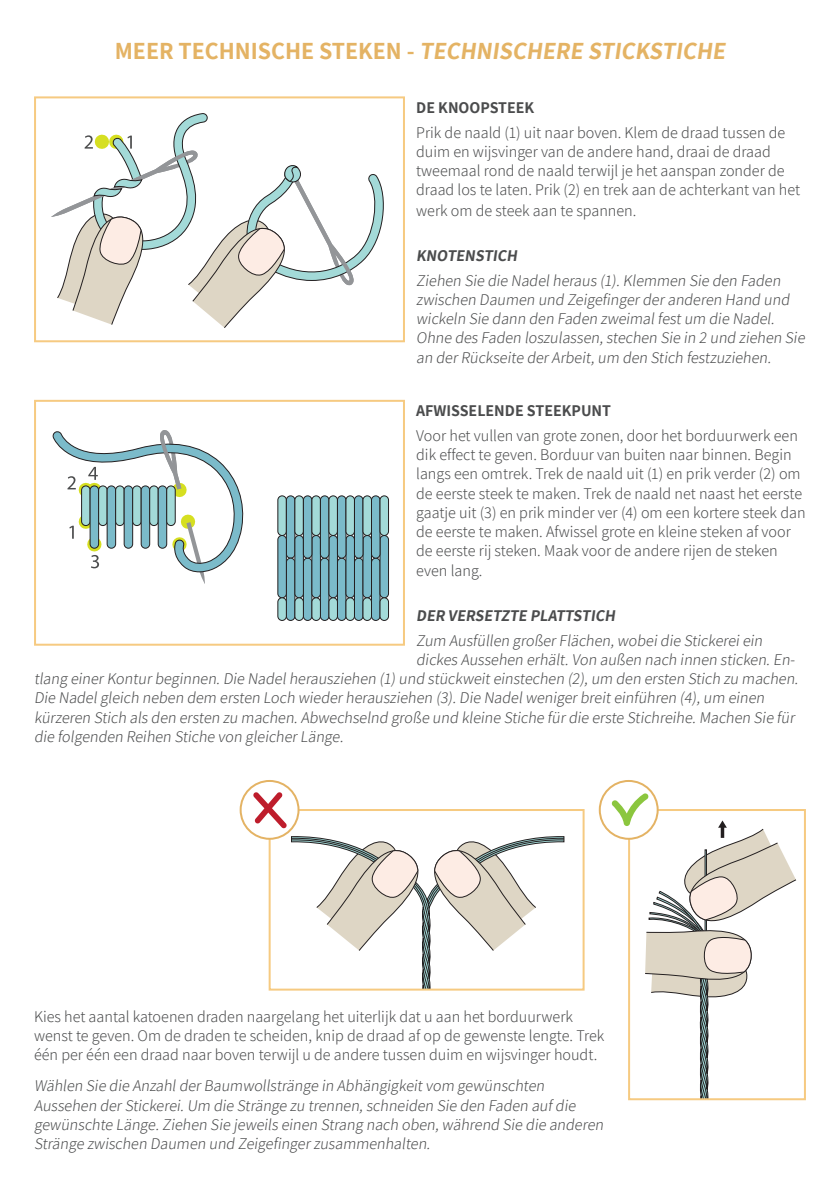
<style>
.page{position:relative;width:840px;height:1191px;background:#fff}
.page>*{position:absolute;margin:0;border:0;box-sizing:border-box;transform-origin:0 0}
.Texte_infos{font:700 24px "Assistant";color:#e4b364}
.Infos_Packaging{font:300 16px/19.2px "Assistant";color:#4b4c4d}
.Infos_Packaging-2{font:700 16px "Assistant";color:#4b4c4d}
</style>
<div class="page">
<div style="left:34px;top:96px;width:371px;height:246px;border:2px solid #f6ca81"></div>
<div style="left:34px;top:400px;width:371px;height:245px;border:2px solid #f6ca81"></div>
<svg style="left:291px;top:836px;width:273px;height:151px"></svg>
<div style="left:268px;top:809px;width:316px;height:181px;border:2px solid #f6ca81"></div>
<div style="left:627px;top:809px;width:178px;height:291px;border:2px solid #f6ca81"></div>
<div style="left:240px;top:781px;width:58px;height:57px;background:#fff;border-radius:50%"></div>
<div style="left:239px;top:780px;width:60px;height:59px;border:2px solid #e4b364;border-radius:50%"></div>
<svg style="left:599px;top:781px;width:58px;height:57px"></svg>
<div style="left:598px;top:780px;width:60px;height:59px;border:2px solid #e4b364;border-radius:50%"></div>
<svg style="left:51px;top:113px;width:333px;height:215px"></svg>
<div style="left:278px;top:496px;width:8px;height:39px;background:#a3dad8;border-radius:4px"></div>
<div style="left:277px;top:496px;width:9px;height:39px;border:1px solid #231f20;border-radius:4px"></div>
<div style="left:286px;top:496px;width:9px;height:62px;background:#7bbbca;border-radius:4px"></div>
<div style="left:286px;top:496px;width:9px;height:62px;border:1px solid #231f20;border-radius:4px"></div>
<div style="left:286px;top:558px;width:9px;height:62px;background:#7bbbca;border-radius:4px"></div>
<div style="left:286px;top:558px;width:9px;height:62px;border:1px solid #231f20;border-radius:4px"></div>
<div style="left:278px;top:535px;width:8px;height:63px;background:#7bbbca;border-radius:4px"></div>
<div style="left:277px;top:535px;width:9px;height:63px;border:1px solid #231f20;border-radius:4px"></div>
<div style="left:303px;top:558px;width:9px;height:62px;background:#7bbbca;border-radius:4px"></div>
<div style="left:303px;top:558px;width:9px;height:62px;border:1px solid #231f20;border-radius:4px"></div>
<div style="left:295px;top:535px;width:8px;height:63px;background:#7bbbca;border-radius:4px"></div>
<div style="left:294px;top:535px;width:9px;height:63px;border:1px solid #231f20;border-radius:4px"></div>
<div style="left:320px;top:558px;width:9px;height:62px;background:#7bbbca;border-radius:4px"></div>
<div style="left:320px;top:558px;width:9px;height:62px;border:1px solid #231f20;border-radius:4px"></div>
<div style="left:312px;top:535px;width:8px;height:63px;background:#7bbbca;border-radius:4px"></div>
<div style="left:311px;top:535px;width:9px;height:63px;border:1px solid #231f20;border-radius:4px"></div>
<div style="left:337px;top:558px;width:9px;height:62px;background:#7bbbca;border-radius:4px"></div>
<div style="left:337px;top:558px;width:9px;height:62px;border:1px solid #231f20;border-radius:4px"></div>
<div style="left:329px;top:535px;width:8px;height:63px;background:#7bbbca;border-radius:4px"></div>
<div style="left:328px;top:535px;width:9px;height:63px;border:1px solid #231f20;border-radius:4px"></div>
<div style="left:354px;top:558px;width:9px;height:62px;background:#7bbbca;border-radius:4px"></div>
<div style="left:354px;top:558px;width:9px;height:62px;border:1px solid #231f20;border-radius:4px"></div>
<div style="left:346px;top:535px;width:8px;height:63px;background:#7bbbca;border-radius:4px"></div>
<div style="left:345px;top:535px;width:9px;height:63px;border:1px solid #231f20;border-radius:4px"></div>
<div style="left:371px;top:558px;width:9px;height:62px;background:#7bbbca;border-radius:4px"></div>
<div style="left:371px;top:558px;width:9px;height:62px;border:1px solid #231f20;border-radius:4px"></div>
<div style="left:363px;top:535px;width:8px;height:63px;background:#7bbbca;border-radius:4px"></div>
<div style="left:362px;top:535px;width:9px;height:63px;border:1px solid #231f20;border-radius:4px"></div>
<div style="left:380px;top:535px;width:8px;height:63px;background:#7bbbca;border-radius:4px"></div>
<div style="left:379px;top:535px;width:9px;height:63px;border:1px solid #231f20;border-radius:4px"></div>
<div style="left:295px;top:496px;width:8px;height:39px;background:#a3dad8;border-radius:4px"></div>
<div style="left:294px;top:496px;width:9px;height:39px;border:1px solid #231f20;border-radius:4px"></div>
<div style="left:303px;top:496px;width:9px;height:62px;background:#7bbbca;border-radius:4px"></div>
<div style="left:303px;top:496px;width:9px;height:62px;border:1px solid #231f20;border-radius:4px"></div>
<div style="left:312px;top:496px;width:8px;height:39px;background:#a3dad8;border-radius:4px"></div>
<div style="left:311px;top:496px;width:9px;height:39px;border:1px solid #231f20;border-radius:4px"></div>
<div style="left:320px;top:496px;width:9px;height:62px;background:#7bbbca;border-radius:4px"></div>
<div style="left:320px;top:496px;width:9px;height:62px;border:1px solid #231f20;border-radius:4px"></div>
<div style="left:329px;top:496px;width:8px;height:39px;background:#a3dad8;border-radius:4px"></div>
<div style="left:328px;top:496px;width:9px;height:39px;border:1px solid #231f20;border-radius:4px"></div>
<div style="left:337px;top:496px;width:9px;height:62px;background:#7bbbca;border-radius:4px"></div>
<div style="left:337px;top:496px;width:9px;height:62px;border:1px solid #231f20;border-radius:4px"></div>
<div style="left:346px;top:496px;width:8px;height:39px;background:#a3dad8;border-radius:4px"></div>
<div style="left:345px;top:496px;width:9px;height:39px;border:1px solid #231f20;border-radius:4px"></div>
<div style="left:354px;top:496px;width:9px;height:62px;background:#7bbbca;border-radius:4px"></div>
<div style="left:354px;top:496px;width:9px;height:62px;border:1px solid #231f20;border-radius:4px"></div>
<div style="left:363px;top:496px;width:8px;height:39px;background:#a3dad8;border-radius:4px"></div>
<div style="left:362px;top:496px;width:9px;height:39px;border:1px solid #231f20;border-radius:4px"></div>
<div style="left:371px;top:496px;width:9px;height:62px;background:#7bbbca;border-radius:4px"></div>
<div style="left:371px;top:496px;width:9px;height:62px;border:1px solid #231f20;border-radius:4px"></div>
<div style="left:380px;top:496px;width:8px;height:39px;background:#a3dad8;border-radius:4px"></div>
<div style="left:379px;top:496px;width:9px;height:39px;border:1px solid #231f20;border-radius:4px"></div>
<div style="left:278px;top:598px;width:8px;height:22px;background:#a3dad8;border-radius:4px"></div>
<div style="left:277px;top:597px;width:9px;height:23px;border:1px solid #231f20;border-radius:4px"></div>
<div style="left:295px;top:598px;width:8px;height:22px;background:#a3dad8;border-radius:4px"></div>
<div style="left:294px;top:597px;width:9px;height:23px;border:1px solid #231f20;border-radius:4px"></div>
<div style="left:312px;top:598px;width:8px;height:22px;background:#a3dad8;border-radius:4px"></div>
<div style="left:311px;top:597px;width:9px;height:23px;border:1px solid #231f20;border-radius:4px"></div>
<div style="left:329px;top:598px;width:8px;height:22px;background:#a3dad8;border-radius:4px"></div>
<div style="left:328px;top:597px;width:9px;height:23px;border:1px solid #231f20;border-radius:4px"></div>
<div style="left:346px;top:598px;width:8px;height:22px;background:#a3dad8;border-radius:4px"></div>
<div style="left:345px;top:597px;width:9px;height:23px;border:1px solid #231f20;border-radius:4px"></div>
<div style="left:363px;top:598px;width:8px;height:22px;background:#a3dad8;border-radius:4px"></div>
<div style="left:362px;top:597px;width:9px;height:23px;border:1px solid #231f20;border-radius:4px"></div>
<div style="left:380px;top:598px;width:8px;height:22px;background:#a3dad8;border-radius:4px"></div>
<div style="left:379px;top:597px;width:9px;height:23px;border:1px solid #231f20;border-radius:4px"></div>
<svg style="left:52px;top:430px;width:192px;height:154px"></svg>
<svg style="left:253px;top:792px;width:34px;height:36px"></svg>
<svg style="left:611px;top:793px;width:184px;height:306px"></svg>
<p class="Texte_infos" style="left:115px;top:34px;width:616px">M E E R T E C H N I SC H E ST E KE N - TECHNISCHERE STICKSTICHE</p>
<p class="Infos_Packaging-2" style="left:416px;top:96px;width:119px">DE KNOOPSTEEK</p>
<p class="Infos_Packaging" style="left:416px;top:122px;width:385px">Prik de naald (1) uit naar boven. Klem de draad tussen de duim en wijsvinger van de andere hand, draai de draad tweemaal rond de naald terwijl je het aanspan zonder de draad los te laten. Prik (2) en trek aan de achterkant van het werk om de steek aan te spannen.</p>
<p class="Infos_Packaging-2" style="left:416px;top:245px;width:105px">KNOTENSTICH</p>
<p class="Infos_Packaging" style="left:416px;top:270px;width:393px">Ziehen Sie die Nadelheraus (1).Klemmen Sie den Faden zwischen Daumen und Zeigefingerderanderen Hand und wickeln Sie dann den Faden zweimalfestum die Nadel.<br>Ohne des Faden loszulassen,stechen Sie in 2 und ziehen Sie an derRückseite derArbeit,um den Stich festzuziehen.</p>
<p class="Infos_Packaging-2" style="left:416px;top:400px;width:196px">AFWISSELENDE STEEKPUNT</p>
<p class="Infos_Packaging" style="left:416px;top:425px;width:390px">Voor het vullen van grote zonen, door het borduurwerk een dik effect te geven. Borduur van buiten naar binnen. Begin langs een omtrek. Trek de naald uit (1) en prik verder (2) om de eerste steek te maken. Trek de naald net naast het eerste gaatje uit (3) en prik minder ver (4) om een kortere steek dan de eerste te maken. Afwissel grote en kleine steken af voor de eerste rij steken. Maak voor de andere rijen de steken even lang.</p>
<p class="Infos_Packaging-2" style="left:416px;top:604px;width:203px">DER VERSETZTE PLATTSTICH</p>
<p class="Infos_Packaging" style="left:416px;top:630px;width:350px">Zum Ausfüllen großerFlächen,wobeidie Stickereiein</p>
<p class="Infos_Packaging" style="left:416px;top:649px;width:382px">dickes Aussehen erhält.Von außen nach innen sticken.En-</p>
<p class="Infos_Packaging" style="left:34px;top:668px;width:768px">tlang einerKonturbeginnen.Die Nadelherausziehen (1)und stückweiteinstechen (2),um den ersten Stich zu machen.</p>
<p class="Infos_Packaging" style="left:34px;top:687px;width:734px">Die Nadelgleich neben dem ersten Loch wiederherausziehen (3).Die Nadelwenigerbreiteinführen (4),um einen</p>
<p class="Infos_Packaging" style="left:34px;top:706px;width:764px">kürzeren Stich als den ersten zu machen.Abwechselnd große und kleine Stiche fürdie erste Stichreihe.Machen Sie für</p>
<p class="Infos_Packaging" style="left:34px;top:726px;width:313px">die folgenden Reihen Stiche von gleicherLänge.</p>
<p class="Infos_Packaging" style="left:34px;top:1006px;width:571px">Kies het aantal katoenen draden naargelang het uiterlijk dat u aan het borduurwerk wenst te geven. Om de draden te scheiden, knip de draad af op de gewenste lengte. Trek één per één een draad naar boven terwijl u de andere tussen duim en wijsvinger houdt.</p>
<p class="Infos_Packaging" style="left:34px;top:1075px;width:573px">Wählen Sie die AnzahlderBaumwollstränge in Abhängigkeitvom gewünschten Aussehen derStickerei.Um die Stränge zu trennen,schneiden Sie den Faden aufdie gewünschte Länge.Ziehen Sie jeweils einen Strang nach oben,während Sie die anderen Stränge zwischen Daumen und Zeigefingerzusammenhalten.</p>
</div>
